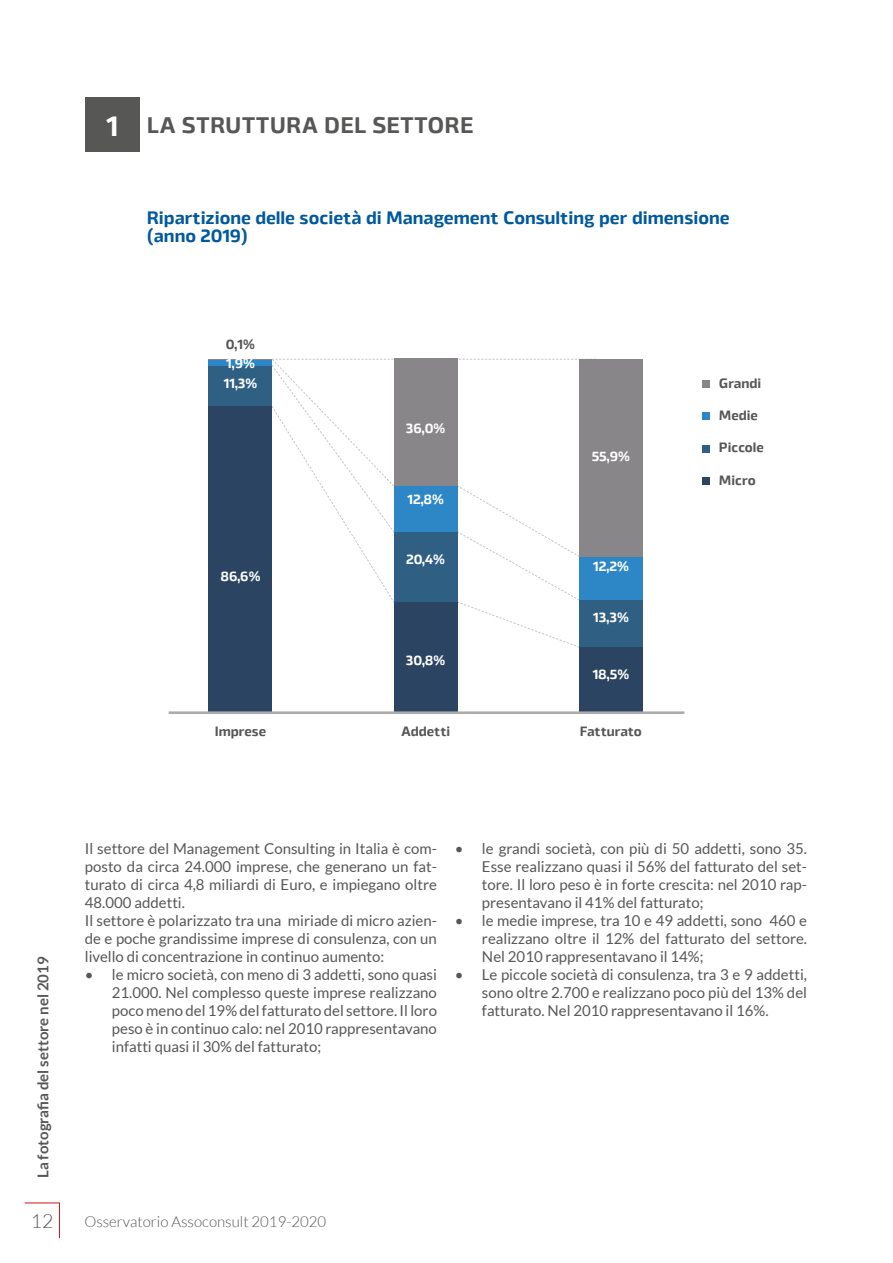
<style>
.page{position:relative;width:893px;height:1263px;background:#fff}
.page>*{position:absolute;margin:0;border:0;box-sizing:border-box;transform-origin:0 0}
.t1{font:700 22.5px "Byker";letter-spacing:.01em;color:#575756}
.t2{font:300 19.5px "Lato";color:#575756}
.t3{font:700 18px/18px "Byker";color:#00599d}
.t4{font:15px/18px "Lato";color:#575756;text-align:justify}
.t5{font:300 15px "Lato";color:#575756}
.t6{font:700 15px "Lato";color:#575756}
.t7{font:700 13.5px "Byker";color:#fff}
.t8{font:700 13.5px "Byker";color:#575756}
.s1{font-size:28.5px;color:#fff}
</style>
<div class="page">
<div style="left:85px;top:98px;width:54px;height:54px;background:#575756"></div>
<div style="left:702px;top:380px;width:8px;height:8px;background:#898689"></div>
<div style="left:702px;top:412px;width:8px;height:8px;background:#2d87c6"></div>
<div style="left:702px;top:445px;width:8px;height:7px;background:#305f84"></div>
<div style="left:702px;top:477px;width:8px;height:8px;background:#2a4462"></div>
<svg style="left:272px;top:358px;width:324px;height:290px"></svg>
<div style="left:209px;top:365px;width:63px;height:41px;background:#305f84"></div>
<div style="left:209px;top:359px;width:63px;height:6px;background:#2d87c6"></div>
<hr style="left:209px;top:359px;width:63px;height:1px;background:#898689">
<div style="left:209px;top:406px;width:63px;height:307px;background:#2a4462"></div>
<div style="left:579px;top:599px;width:64px;height:48px;background:#305f84"></div>
<div style="left:579px;top:556px;width:64px;height:44px;background:#2d87c6"></div>
<div style="left:579px;top:359px;width:64px;height:197px;background:#898689"></div>
<div style="left:579px;top:647px;width:64px;height:66px;background:#2a4462"></div>
<div style="left:394px;top:531px;width:64px;height:71px;background:#305f84"></div>
<div style="left:394px;top:486px;width:64px;height:46px;background:#2d87c6"></div>
<div style="left:394px;top:359px;width:64px;height:127px;background:#898689"></div>
<div style="left:394px;top:602px;width:64px;height:111px;background:#2a4462"></div>
<hr style="left:169px;top:711px;width:515px;height:3px;background:#acacab">
<svg style="left:24px;top:1202px;width:36px;height:37px"></svg>
<h1 class="t1" style="left:106px;top:107px;width:369px"><span class="s1">1</span> LA STRUTTURA DEL SETTORE</h1>
<p class="t3" style="left:147px;top:207px;width:584px">Ripartizione delle società di Management Consulting per dimensione (anno 2019)</p>
<p class="t8" style="left:226px;top:333px;width:31px">0,1%</p>
<p class="t7" style="left:226px;top:352px;width:30px">1,9%</p>
<p class="t7" style="left:223px;top:372px;width:36px">11,3%</p>
<p class="t7" style="left:220px;top:565px;width:42px">86,6%</p>
<p class="t8" style="left:215px;top:720px;width:53px">Imprese</p>
<p class="t7" style="left:406px;top:417px;width:41px">36,0%</p>
<p class="t7" style="left:407px;top:488px;width:38px">12,8%</p>
<p class="t7" style="left:406px;top:548px;width:40px">20,4%</p>
<p class="t7" style="left:406px;top:649px;width:41px">30,8%</p>
<p class="t8" style="left:401px;top:720px;width:51px">Addetti</p>
<p class="t7" style="left:592px;top:445px;width:40px">55,9%</p>
<p class="t7" style="left:593px;top:555px;width:37px">12,2%</p>
<p class="t7" style="left:593px;top:606px;width:37px">13,3%</p>
<p class="t7" style="left:592px;top:663px;width:38px">18,5%</p>
<p class="t8" style="left:580px;top:720px;width:63px">Fatturato</p>
<p class="t8" style="left:719px;top:372px;width:44px">Grandi</p>
<p class="t8" style="left:719px;top:404px;width:40px">Medie</p>
<p class="t8" style="left:719px;top:437px;width:46px">Piccole</p>
<p class="t8" style="left:719px;top:469px;width:38px">Micro</p>
<p class="t6" style="left:35px;top:1178px;width:223px;rotate:-90deg">La fotografia del settore nel 2019</p>
<h2 class="t2" style="left:31px;top:1211px;width:24px">12</h2>
<p class="t4" style="left:85px;top:839px;width:354px;text-align:left">Il settore del Management Consulting in Italia è com&shy;posto da circa 24.000 imprese, che generano un fat&shy;turato di circa 4,8 miliardi di Euro, e impiegano oltre 48.000 addetti.<br>Il settore è polarizzato tra una miriade di micro azien&shy;de e poche grandissime imprese di consulenza, con un livello di concentrazione in continuo aumento:</p>
<p class="t4" style="left:112px;top:965px;width:327px;text-indent:-27px">• le micro società, con meno di 3 addetti, sono quasi 21.000. Nel complesso queste imprese realizzano poco meno del 19% del fatturato del settore. Il loro peso è in continuo calo: nel 2010 rappresentavano infatti quasi il 30% del fatturato;</p>
<p class="t4" style="left:482px;top:839px;width:327px;text-indent:-27px">• le grandi società, con più di 50 addetti, sono 35.<br>Esse realizzano quasi il 56% del fatturato del set&shy;tore. Il loro peso è in forte crescita: nel 2010 rap&shy;presentavano il 41% del fatturato;</p>
<p class="t4" style="left:482px;top:911px;width:327px;text-indent:-27px">• le medie imprese, tra 10 e 49 addetti, sono 460 e realizzano oltre il 12% del fatturato del settore.<br>Nel 2010 rappresentavano il 14%;</p>
<p class="t4" style="left:482px;top:965px;width:327px;text-indent:-27px">• Le piccole società di consulenza, tra 3 e 9 addetti, sono oltre 2.700 e realizzano poco più del 13% del fatturato. Nel 2010 rappresentavano il 16%.</p>
<p class="t5" style="left:84px;top:1213px;width:243px">Osservatorio Assoconsult 2019-2020</p>
</div>
